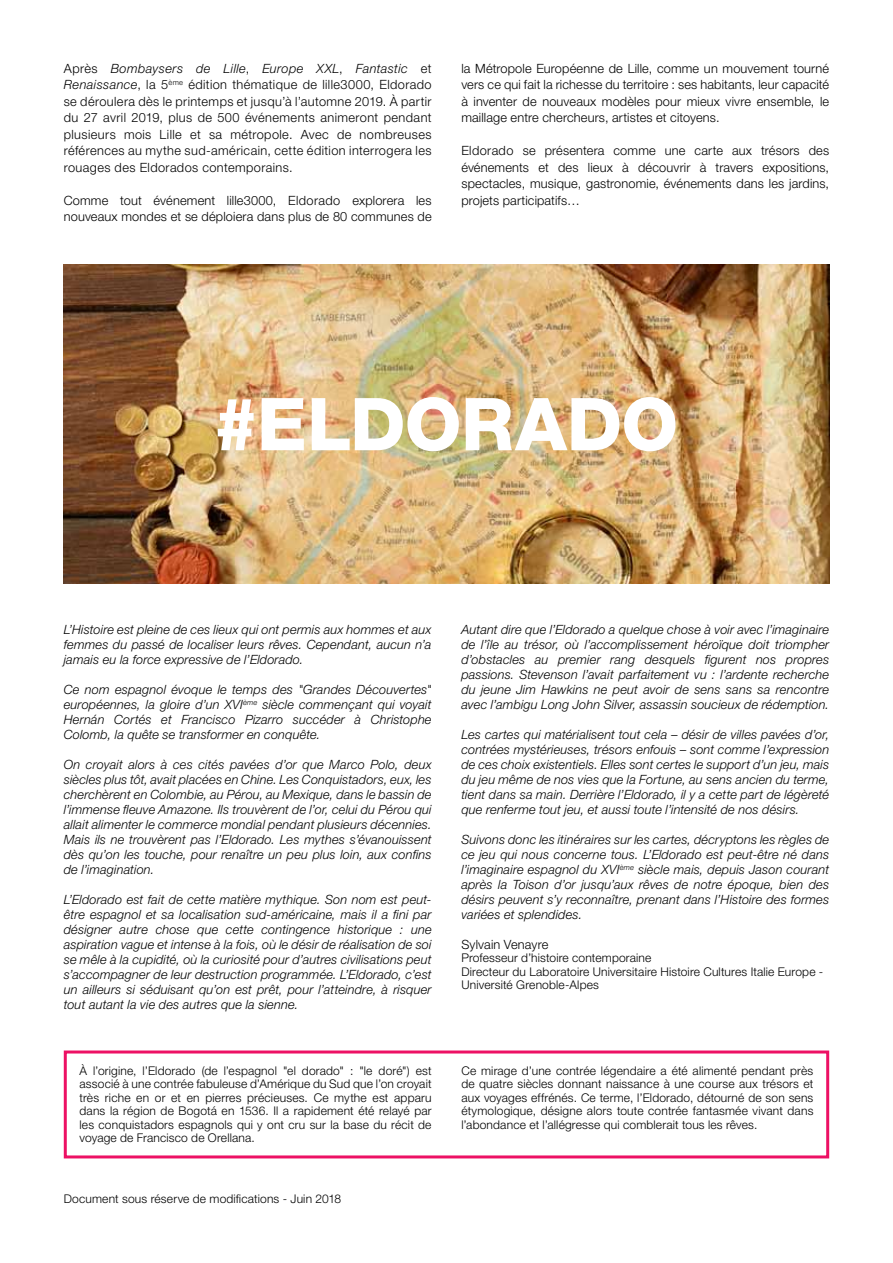
<style>
.page{position:relative;width:893px;height:1263px;background:#fff}
.page>*{position:absolute;margin:0;border:0;box-sizing:border-box;transform-origin:0 0}
.t1{font:800 73.05px "Helvetica Neue LT Std";color:#fff}
.t2{font:italic 300 12.75px/15px "Helvetica Neue LT Std";letter-spacing:.01em;color:#000;text-align:justify}
.t3{font:300 12.75px/16.5px "Helvetica Neue LT Std";letter-spacing:.015em;color:#000;text-align:justify}
.t4{font:300 12px/13.5px "Helvetica Neue LT Std";letter-spacing:.015em;color:#000;text-align:justify}
.s1{font-style:italic}
</style>
<div class="page">
<div style="left:64px;top:1050px;width:765px;height:108px;border:3px solid #ed1164"></div>
<img style="left:64px;top:265px;width:765px;height:319px">
<p class="t3" style="left:64px;top:60px;width:369px">Après <span class="s1">Bombaysers de Lille</span>, <span class="s1">Europe XXL</span>, <span class="s1">Fantastic</span> et <span class="s1">Renaissance</span>, la 5<sup>ème</sup> édition thématique de lille3000, Eldorado se déroulera dès le printemps et jusqu’à l’automne 2019. À partir du 27 avril 2019, plus de 500 événements animeront pendant plusieurs mois Lille et sa métropole. Avec de nombreuses références au mythe sud-américain, cette édition interrogera les rouages des Eldorados contemporains.</p>
<p class="t3" style="left:64px;top:192px;width:369px">Comme tout événement lille3000, Eldorado explorera les nouveaux mondes et se déploiera dans plus de 80 communes de</p>
<p class="t3" style="left:461px;top:60px;width:369px">la Métropole Européenne de Lille, comme un mouvement tourné vers ce qui fait la richesse du territoire : ses habitants, leur capacité à inventer de nouveaux modèles pour mieux vivre ensemble, le maillage entre chercheurs, artistes et citoyens.</p>
<p class="t3" style="left:461px;top:142px;width:369px">Eldorado se présentera comme une carte aux trésors des événements et des lieux à découvrir à travers expositions, spectacles, musique, gastronomie, événements dans les jardins, projets participatifs…</p>
<h1 class="t1" style="left:213px;top:381px;width:148px">#ELDORADO</h1>
<p class="t2" style="left:64px;top:621px;width:369px">L’Histoire est pleine de ces lieux qui ont permis aux hommes et aux femmes du passé de localiser leurs rêves. Cependant, aucun n’a jamais eu la force expressive de l’Eldorado.</p>
<p class="t2" style="left:64px;top:681px;width:369px">Ce nom espagnol évoque le temps des "Grandes Découvertes" européennes, la gloire d’un XVI<sup>ème</sup> siècle commençant qui voyait Hernán Cortés et Francisco Pizarro succéder à Christophe Colomb, la quête se transformer en conquête.</p>
<p class="t2" style="left:64px;top:756px;width:369px">On croyait alors à ces cités pavées d’or que Marco Polo, deux siècles plus tôt, avait placées en Chine. Les Conquistadors, eux, les cherchèrent en Colombie, au Pérou, au Mexique, dans le bassin de l’immense fleuve Amazone. Ils trouvèrent de l’or, celui du Pérou qui allait alimenter le commerce mondial pendant plusieurs décennies.<br>Mais ils ne trouvèrent pas l’Eldorado. Les mythes s’évanouissent dès qu’on les touche, pour renaître un peu plus loin, aux confins de l’imagination.</p>
<p class="t2" style="left:64px;top:891px;width:369px">L’Eldorado est fait de cette matière mythique. Son nom est peut&shy;être espagnol et sa localisation sud-américaine, mais il a fini par désigner autre chose que cette contingence historique : une aspiration vague et intense à la fois, où le désir de réalisation de soi se mêle à la cupidité, où la curiosité pour d’autres civilisations peut s’accompagner de leur destruction programmée. L’Eldorado, c’est un ailleurs si séduisant qu’on est prêt, pour l’atteindre, à risquer tout autant la vie des autres que la sienne.</p>
<p class="t2" style="left:461px;top:621px;width:369px">Autant dire que l’Eldorado a quelque chose à voir avec l’imaginaire de l’île au trésor, où l’accomplissement héroïque doit triompher d’obstacles au premier rang desquels figurent nos propres passions. Stevenson l’avait parfaitement vu : l’ardente recherche du jeune Jim Hawkins ne peut avoir de sens sans sa rencontre avec l’ambigu Long John Silver, assassin soucieux de rédemption.</p>
<p class="t2" style="left:461px;top:726px;width:369px">Les cartes qui matérialisent tout cela – désir de villes pavées d’or, contrées mystérieuses, trésors enfouis – sont comme l’expression de ces choix existentiels. Elles sont certes le support d’un jeu, mais du jeu même de nos vies que la Fortune, au sens ancien du terme, tient dans sa main. Derrière l’Eldorado, il y a cette part de légèreté que renferme tout jeu, et aussi toute l’intensité de nos désirs.</p>
<p class="t2" style="left:461px;top:831px;width:369px">Suivons donc les itinéraires sur les cartes, décryptons les règles de ce jeu qui nous concerne tous. L’Eldorado est peut-être né dans l’imaginaire espagnol du XVI<sup>ème</sup> siècle mais, depuis Jason courant après la Toison d’or jusqu’aux rêves de notre époque, bien des désirs peuvent s’y reconnaître, prenant dans l’Histoire des formes variées et splendides.</p>
<p class="t3" style="left:461px;top:936px;width:88px">Sylvain Venayre</p>
<p class="t4" style="left:461px;top:951px;width:363px;text-align:left">Professeur d’histoire contemporaine<br>Directeur du Laboratoire Universitaire Histoire Cultures Italie Europe -<br>Université Grenoble-Alpes</p>
<p class="t4" style="left:80px;top:1063px;width:354px">À l’origine, l’Eldorado (de l’espagnol "el dorado" : "le doré") est associé à une contrée fabuleuse d’Amérique du Sud que l’on croyait très riche en or et en pierres précieuses. Ce mythe est apparu dans la région de Bogotá en 1536. Il a rapidement été relayé par les conquistadors espagnols qui y ont cru sur la base du récit de voyage de Francisco de Orellana.</p>
<p class="t4" style="left:461px;top:1063px;width:354px">Ce mirage d’une contrée légendaire a été alimenté pendant près de quatre siècles donnant naissance à une course aux trésors et aux voyages effrénés. Ce terme, l’Eldorado, détourné de son sens étymologique, désigne alors toute contrée fantasmée vivant dans l’abondance et l’allégresse qui comblerait tous les rêves.</p>
<p class="t4" style="left:64px;top:1192px;width:279px">Document sous réserve de modifications - Juin 2018</p>
</div>
